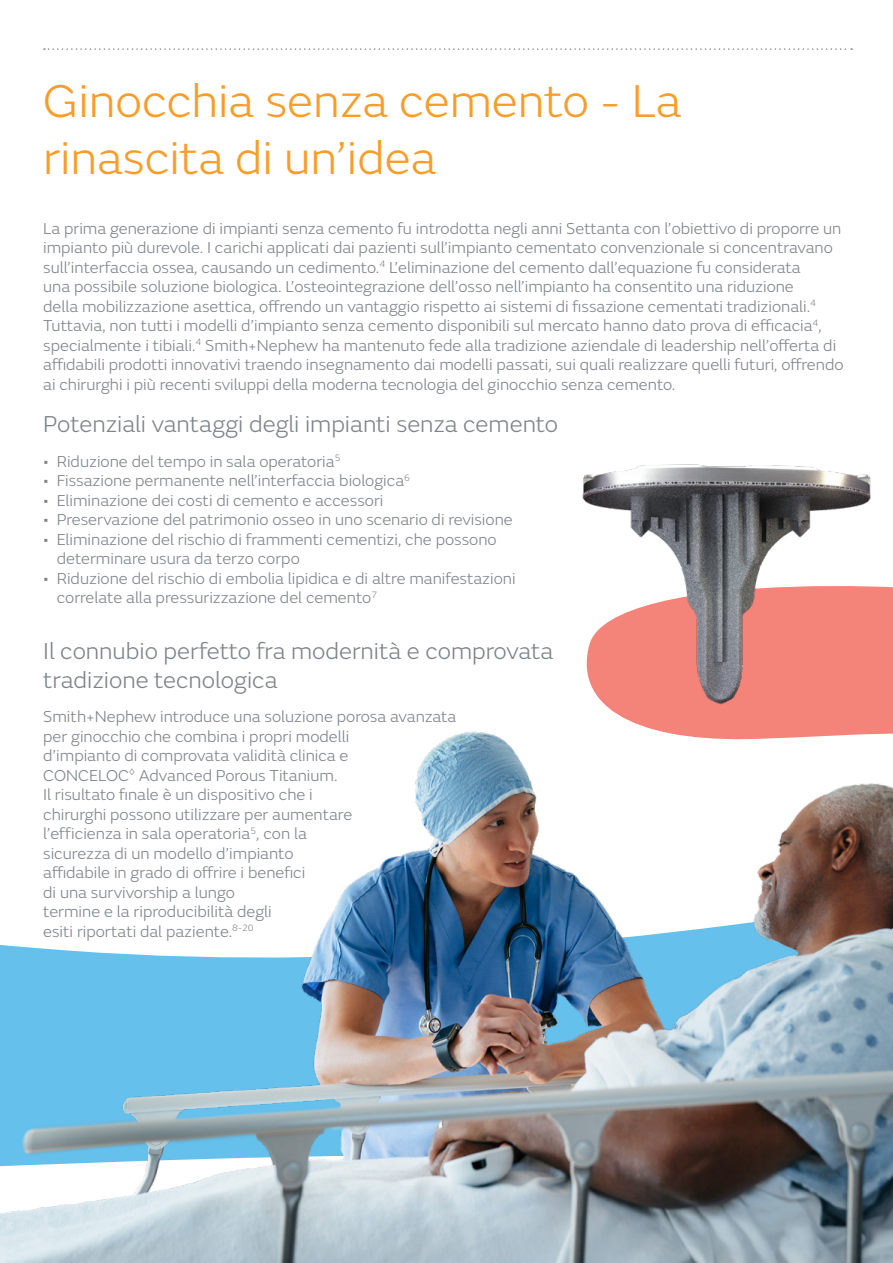
<style>
.page{position:relative;width:893px;height:1263px;background:#fff}
.page>*{position:absolute;margin:0;border:0;box-sizing:border-box;transform-origin:0 0}
.t1{font:300 48px/57.3px "SN Emeric";color:#f99d2a}
.t2{font:300 24px/28.8px "SN Emeric";color:#7f8388}
.t3{font:300 16.5px/19.5px "SN Emeric";color:#7f8388}
</style>
<div class="page">
<svg style="left:44px;top:48px;width:808px;height:2px"></svg>
<img style="left:582px;top:464px;width:311px;height:254px">
<img style="left:0;top:718px;width:893px;height:545px">
<h1 class="t1" style="left:43px;top:72px;width:640px">Ginocchia senza cemento - La rinascita di un’idea</h1>
<p class="t3" style="left:43px;top:219px;width:802px">La prima generazione di impianti senza cemento fu introdotta negli anni Settanta con l’obiettivo di proporre un impianto più durevole. I carichi applicati dai pazienti sull’impianto cementato convenzionale si concentravano sull’interfaccia ossea, causando un cedimento.<sup>4</sup> L’eliminazione del cemento dall’equazione fu considerata<br>una possibile soluzione biologica. L’osteointegrazione dell’osso nell’impianto ha consentito una riduzione<br>della mobilizzazione asettica, offrendo un vantaggio rispetto ai sistemi di fissazione cementati tradizionali.<sup>4<br></sup>Tuttavia, non tutti i modelli d’impianto senza cemento disponibili sul mercato hanno dato prova di efficacia<sup>4</sup>, specialmente i tibiali.<sup>4</sup> Smith+Nephew ha mantenuto fede alla tradizione aziendale di leadership nell’offerta di affidabili prodotti innovativi traendo insegnamento dai modelli passati, sui quali realizzare quelli futuri, offrendo ai chirurghi i più recenti sviluppi della moderna tecnologia del ginocchio senza cemento.</p>
<h2 class="t2" style="left:43px;top:410px;width:517px">Potenziali vantaggi degli impianti senza cemento</h2>
<p class="t3" style="left:43px;top:451px;width:299px">• Riduzione del tempo in sala operatoria<sup>5</sup></p>
<p class="t3" style="left:43px;top:471px;width:368px">• Fissazione permanente nell’interfaccia biologica<sup>6</sup></p>
<p class="t3" style="left:43px;top:490px;width:342px">• Eliminazione dei costi di cemento e accessori</p>
<p class="t3" style="left:43px;top:510px;width:471px">• Preservazione del patrimonio osseo in uno scenario di revisione</p>
<p class="t3" style="left:57px;top:529px;width:442px;text-indent:-13px">• Eliminazione del rischio di frammenti cementizi, che possono determinare usura da terzo corpo</p>
<p class="t3" style="left:57px;top:568px;width:460px;text-indent:-13px">• Riduzione del rischio di embolia lipidica e di altre manifestazioni correlate alla pressurizzazione del cemento<sup>7</sup></p>
<h2 class="t2" style="left:43px;top:636px;width:512px">Il connubio perfetto fra modernità e comprovata tradizione tecnologica</h2>
<p class="t3" style="left:43px;top:707px;width:415px">Smith+Nephew introduce una soluzione porosa avanzata per ginocchio che combina i propri modelli<br>d’impianto di comprovata validità clinica e<br>CONCELOC<sup>◊</sup> Advanced Porous Titanium.<br>Il risultato finale è un dispositivo che i<br>chirurghi possono utilizzare per aumentare<br>l’efficienza in sala operatoria<sup>5</sup>, con la<br>sicurezza di un modello d’impianto<br>affidabile in grado di offrire i benefici<br>di una survivorship a lungo<br>termine e la riproducibilità degli<br>esiti riportati dal paziente.<sup>8-20</sup></p>
</div>
